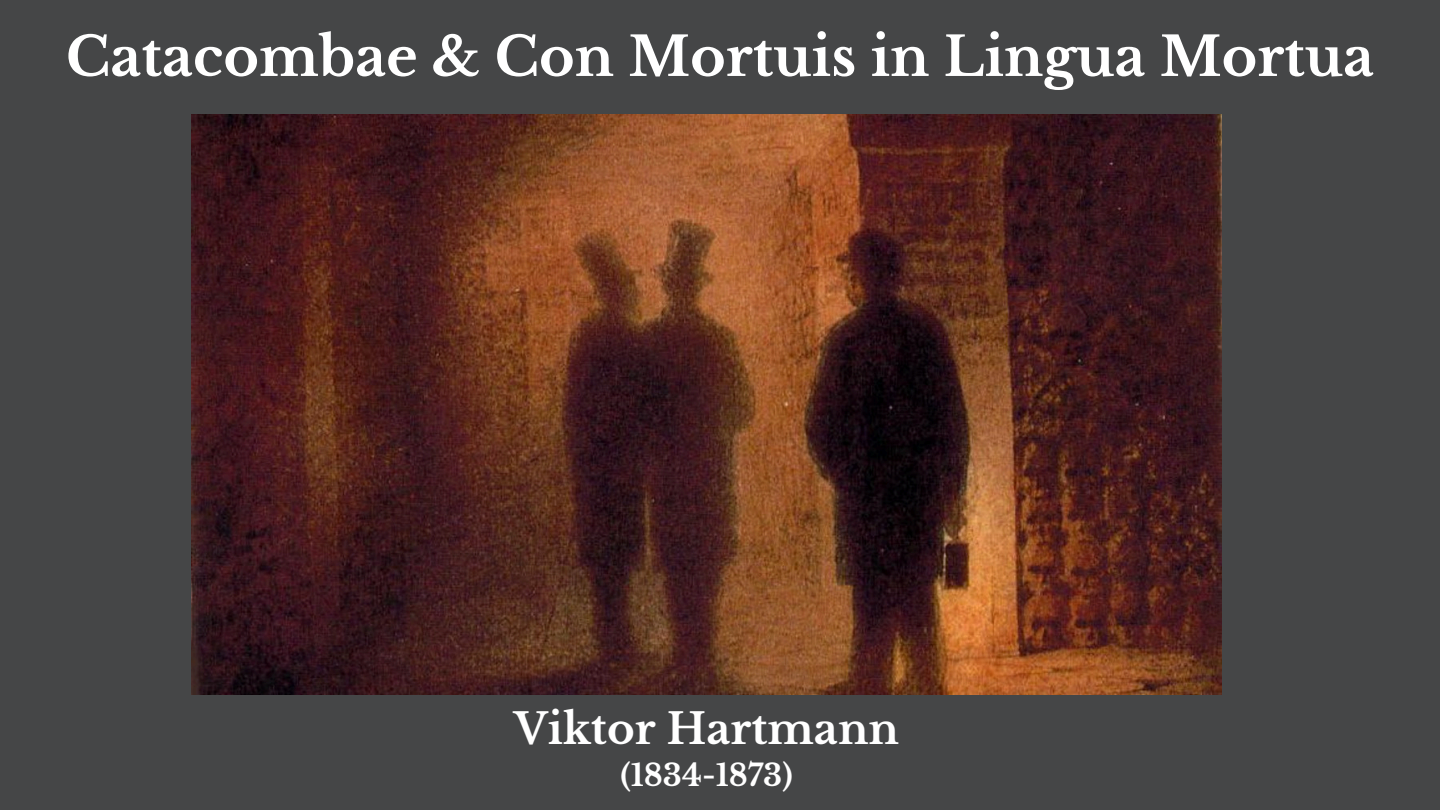
<style>
.page{position:relative;width:1440px;height:810px;background:#454647}
.page>*{position:absolute;margin:0;border:0;box-sizing:border-box;transform-origin:0 0}
.t1{font:700 54px "Libre Baskerville";color:#fff}
.t2{font:700 42px "Libre Baskerville";color:#fff}
.t3{font:700 30px "Libre Baskerville";color:#fff}
</style>
<div class="page">
<img style="left:191px;top:114px;width:1031px;height:580px">
<p class="t1" style="left:66px;top:24px;width:1310px">Catacombae &amp; Con Mortuis in Lingua Mortua</p>
<p class="t2" style="left:514px;top:703px;width:386px">Viktor Hartmann</p>
<p class="t3" style="left:621px;top:757px;width:174px">(1834-1873)</p>
</div>
